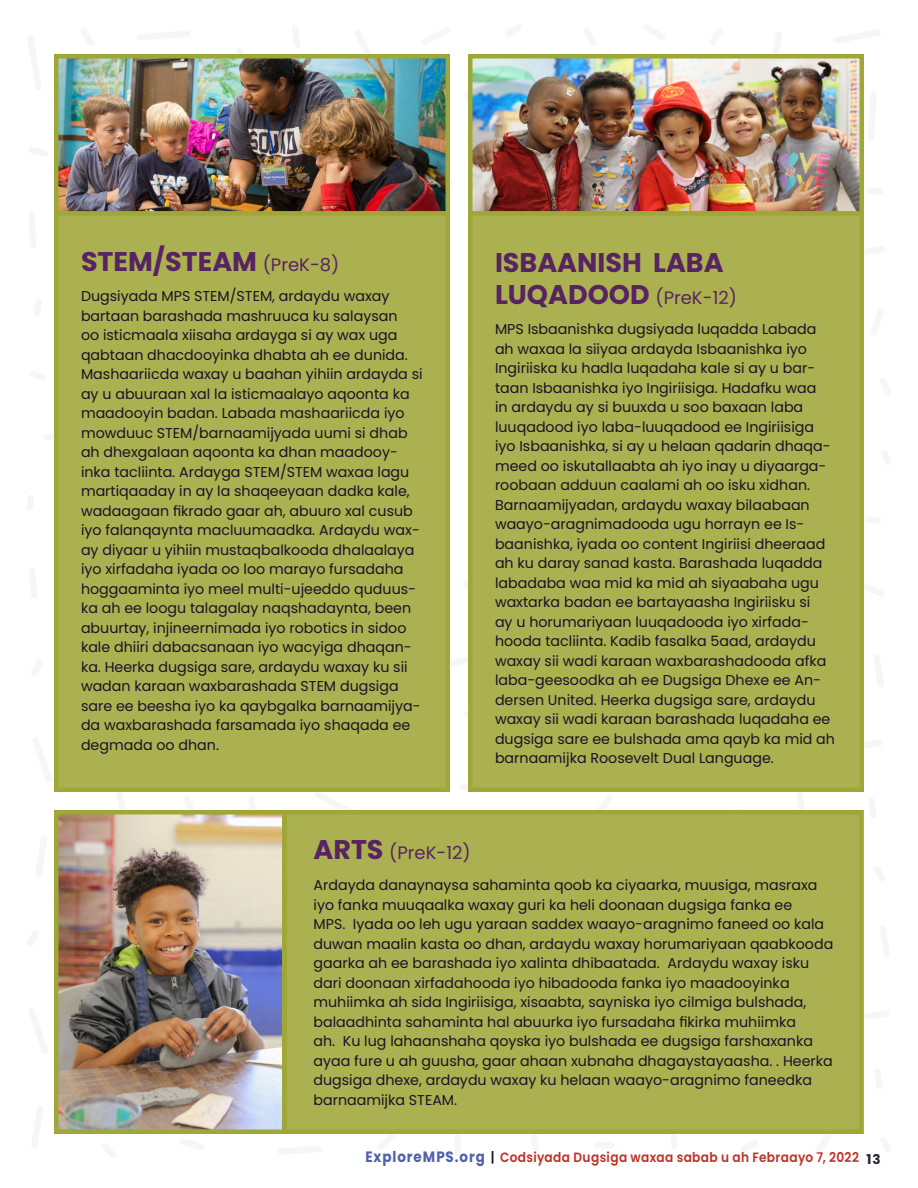
<style>
.page{position:relative;width:918px;height:1188px;background:#fff}
.page>*{position:absolute;margin:0;border:0;box-sizing:border-box;transform-origin:0 0}
.t1{font:700 27px "Poppins";color:#582363}
.t2{font:18px "Poppins";color:#582363}
.t3{font:14.25px/19.5px "Poppins";color:#181229}
.t4{font:600 13.5px "Poppins";letter-spacing:.03em;color:#bf3026;scale:.9 1}
.s1{font-weight:400;font-size:18px}
.s2{font-weight:700;font-size:27px}
.s3{font-weight:700;font-size:15px;color:#5060ac}
.s4{color:#181229}
.s5{font-weight:700;color:#2b2537}
</style>
<div class="page">
<div style="left:594px;top:1142px;width:21px;height:6px;background:#f6f6f7;border-radius:3px"></div>
<img style="left:59px;top:59px;width:386px;height:152px">
<div style="left:54px;top:54px;width:396px;height:162px;border:4px solid #9fa738"></div>
<img style="left:473px;top:59px;width:386px;height:152px">
<div style="left:468px;top:54px;width:396px;height:162px;border:4px solid #9fa738"></div>
<img style="left:59px;top:815px;width:222px;height:314px">
<div style="left:54px;top:810px;width:232px;height:324px;border:4px solid #9fa738"></div>
<div style="left:54px;top:211px;width:396px;height:581px;background:#abb150;border:4px solid #9fa738"></div>
<div style="left:468px;top:211px;width:396px;height:581px;background:#abb150;border:4px solid #9fa738"></div>
<div style="left:282px;top:810px;width:582px;height:324px;background:#abb150;border:4px solid #9fa738"></div>
<p class="t1" style="left:81px;top:246px;width:260px">STEM/STEAM <span class="s1">(PreK-8)</span></p>
<p class="t3" style="left:81px;top:287px;width:343px">Dugsiyada MPS STEM/STEM, ardaydu waxay bartaan barashada mashruuca ku salaysan<br>oo isticmaala xiisaha ardayga si ay wax uga qabtaan dhacdooyinka dhabta ah ee dunida.<br>Mashaariicda waxay u baahan yihiin ardayda si ay u abuuraan xal la isticmaalayo aqoonta ka maadooyin badan. Labada mashaariicda iyo mowduuc STEM/barnaamijyada uumi si dhab ah dhexgalaan aqoonta ka dhan maadooy&shy;inka tacliinta. Ardayga STEM/STEM waxaa lagu martiqaaday in ay la shaqeeyaan dadka kale, wadaagaan fikrado gaar ah, abuuro xal cusub iyo falanqaynta macluumaadka. Ardaydu wax&shy;ay diyaar u yihiin mustaqbalkooda dhalaalaya iyo xirfadaha iyada oo loo marayo fursadaha hoggaaminta iyo meel multi-ujeeddo quduus&shy;ka ah ee loogu talagalay naqshadaynta, been abuurtay, injineernimada iyo robotics in sidoo kale dhiiri dabacsanaan iyo wacyiga dhaqan&shy;ka. Heerka dugsiga sare, ardaydu waxay ku sii wadan karaan waxbarashada STEM dugsiga sare ee beesha iyo ka qaybgalka barnaamijya&shy;da waxbarashada farsamada iyo shaqada ee degmada oo dhan.</p>
<p class="t1" style="left:495px;top:247px;width:230px">ISBAANISH LABA</p>
<p class="t2" style="left:495px;top:288px;width:243px"><span class="s2">LUQADOOD</span> (PreK-12)</p>
<p class="t3" style="left:495px;top:320px;width:342px">MPS Isbaanishka dugsiyada luqadda Labada ah waxaa la siiyaa ardayda Isbaanishka iyo Ingiriiska ku hadla luqadaha kale si ay u bar&shy;taan Isbaanishka iyo Ingiriisiga. Hadafku waa<br>in ardaydu ay si buuxda u soo baxaan laba luuqadood iyo laba-luuqadood ee Ingiriisiga iyo Isbaanishka, si ay u helaan qadarin dhaqa&shy;meed oo iskutallaabta ah iyo inay u diyaarga&shy;roobaan adduun caalami ah oo isku xidhan.<br>Barnaamijyadan, ardaydu waxay bilaabaan waayo-aragnimadooda ugu horrayn ee Is&shy;baanishka, iyada oo content Ingiriisi dheeraad ah ku daray sanad kasta. Barashada luqadda labadaba waa mid ka mid ah siyaabaha ugu waxtarka badan ee bartayaasha Ingiriisku si<br>ay u horumariyaan luuqadooda iyo xirfada&shy;hooda tacliinta. Kadib fasalka 5aad, ardaydu waxay sii wadi karaan waxbarashadooda afka laba-geesoodka ah ee Dugsiga Dhexe ee An&shy;dersen United. Heerka dugsiga sare, ardaydu waxay sii wadi karaan barashada luqadaha ee dugsiga sare ee bulshada ama qayb ka mid ah barnaamijka Roosevelt Dual Language.</p>
<p class="t2" style="left:314px;top:842px;width:159px"><span class="s2">ARTS</span> (PreK-12)</p>
<p class="t3" style="left:314px;top:875px;width:521px">Ardayda danaynaysa sahaminta qoob ka ciyaarka, muusiga, masraxa iyo fanka muuqaalka waxay guri ka heli doonaan dugsiga fanka ee<br>MPS. Iyada oo leh ugu yaraan saddex waayo-aragnimo faneed oo kala duwan maalin kasta oo dhan, ardaydu waxay horumariyaan qaabkooda gaarka ah ee barashada iyo xalinta dhibaatada. Ardaydu waxay isku dari doonaan xirfadahooda iyo hibadooda fanka iyo maadooyinka muhiimka ah sida Ingiriisiga, xisaabta, sayniska iyo cilmiga bulshada, balaadhinta sahaminta hal abuurka iyo fursadaha fikirka muhiimka<br>ah. Ku lug lahaanshaha qoyska iyo bulshada ee dugsiga farshaxanka ayaa fure u ah guusha, gaar ahaan xubnaha dhagaystayaasha. . Heerka dugsiga dhexe, ardaydu waxay ku helaan waayo-aragnimo faneedka barnaamijka STEAM.</p>
<p class="t4" style="left:365px;top:1149px;width:574px"><span class="s3">ExploreMPS.org</span> <span class="s4">|</span> Codsiyada Dugsiga waxaa sabab u ah Febraayo 7, 2022 <span class="s5">13</span></p>
</div>
